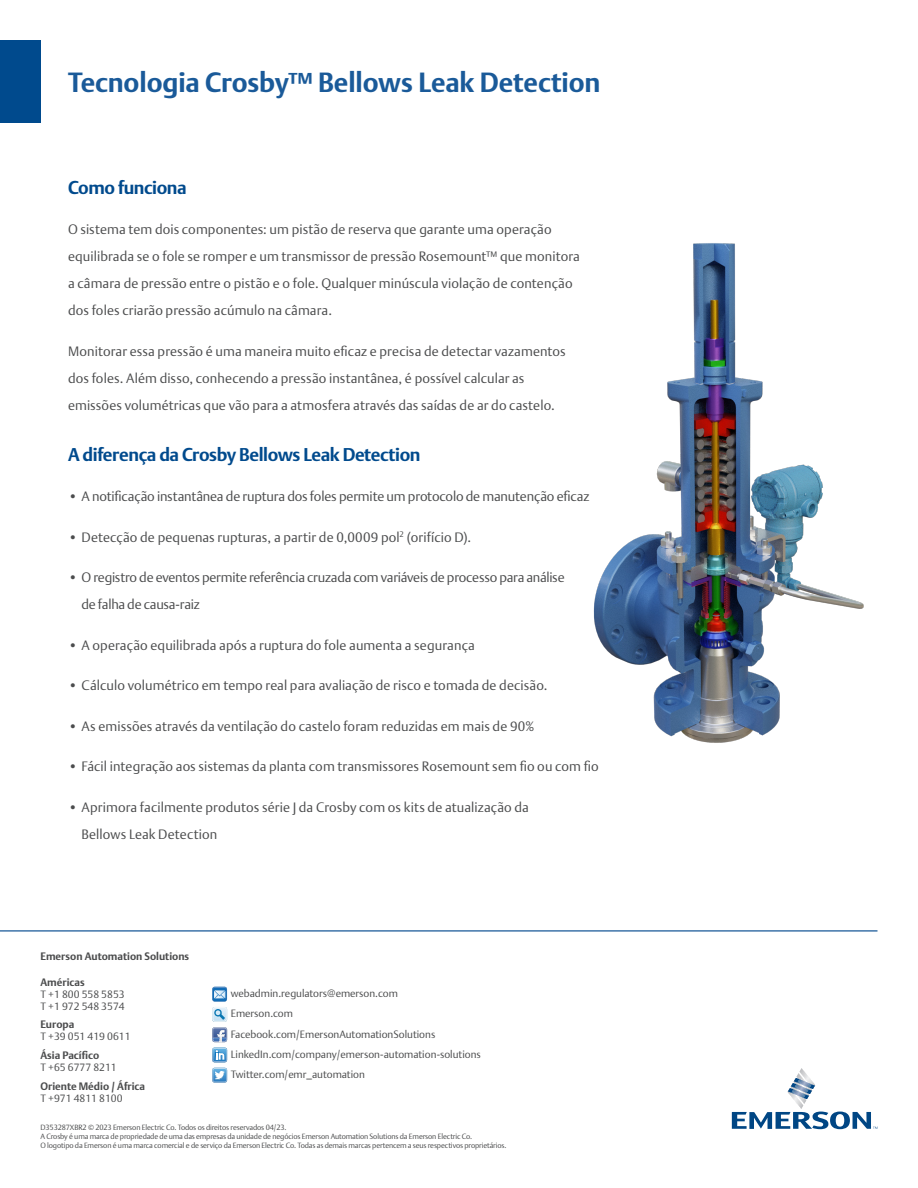
<style>
.page{position:relative;width:918px;height:1188px;background:#fff}
.page>*{position:absolute;margin:0;border:0;box-sizing:border-box;transform-origin:0 0}
.Heading-Back{font:700 27px "DTL Argo T";letter-spacing:-.005em;color:#1a5a99}
.Body_Subhead{font:700 18px "DTL Argo T";letter-spacing:-.025em;color:#004a8d}
.Body_Copy{font:300 13.5px/27px "DTL Argo T";letter-spacing:.005em;color:#4b4c4d}
.Body_Copy-2{font:300 13.5px/27px "DTL Argo T";letter-spacing:-.02em;color:#4b4c4d}
.t1{font:300 10.5px/12px "DTL Argo T";color:#4b4c4d}
.t2{font:700 10.5px/12px "DTL Argo T";color:#4b4c4d}
.t3{font:300 7.5px "DTL Argo T";letter-spacing:-.015em;color:#4b4c4d}
.s1{font-weight:700}
.s2{font-weight:300}
</style>
<div class="page">
<svg style="left:732px;top:1068px;width:146px;height:61px"></svg>
<svg style="left:212px;top:1068px;width:15px;height:15px"></svg>
<svg style="left:212px;top:987px;width:16px;height:75px"></svg>
<div style="left:0;top:40px;width:40px;height:83px;background:#004a8d"></div>
<hr style="left:0;top:930px;width:878px;height:2px;background:#1a5a99">
<img style="left:593px;top:243px;width:271px;height:500px">
<p class="Heading-Back" style="left:68px;top:66px;width:534px">Tecnologia Crosby™ Bellows Leak Detection</p>
<p class="Body_Subhead" style="left:68px;top:177px;width:120px">Como funciona</p>
<p class="Body_Copy" style="left:68px;top:216px;width:513px">O sistema tem dois componentes: um pistão de reserva que garante uma operação equilibrada se o fole se romper e um transmissor de pressão Rosemount™ que monitora a câmara de pressão entre o pistão e o fole. Qualquer minúscula violação de contenção dos foles criarão pressão acúmulo na câmara.</p>
<p class="Body_Copy" style="left:68px;top:337px;width:499px">Monitorar essa pressão é uma maneira muito eficaz e precisa de detectar vazamentos dos foles. Além disso, conhecendo a pressão instantânea, é possível calcular as emissões volumétricas que vão para a atmosfera através das saídas de ar do castelo.</p>
<p class="Body_Subhead" style="left:68px;top:444px;width:354px">A diferença da Crosby Bellows Leak Detection</p>
<p class="Body_Copy" style="left:68px;top:483px;width:523px">• A notificação instantânea de ruptura dos foles permite um protocolo de manutenção eficaz</p>
<p class="Body_Copy" style="left:68px;top:523px;width:405px">• Detecção de pequenas rupturas, a partir de 0,0009 pol<sup>2</sup> (orifício D).</p>
<p class="Body_Copy-2" style="left:82px;top:564px;width:485px;text-indent:-14px">• O registro de eventos permite referência cruzada com variáveis de processo para análise de falha de causa-raiz</p>
<p class="Body_Copy" style="left:68px;top:631px;width:408px">• A operação equilibrada após a ruptura do fole aumenta a segurança</p>
<p class="Body_Copy" style="left:68px;top:672px;width:481px">• Cálculo volumétrico em tempo real para avaliação de risco e tomada de decisão.</p>
<p class="Body_Copy" style="left:68px;top:712px;width:468px">• As emissões através da ventilação do castelo foram reduzidas em mais de 90%</p>
<p class="Body_Copy" style="left:68px;top:753px;width:532px">• Fácil integração aos sistemas da planta com transmissores Rosemount sem fio ou com fio</p>
<p class="Body_Copy" style="left:82px;top:793px;width:449px;text-indent:-14px">• Aprimora facilmente produtos série J da Crosby com os kits de atualização da<br>Bellows Leak Detection</p>
<p class="t2" style="left:40px;top:950px;width:150px">Emerson Automation Solutions</p>
<p class="t1" style="left:40px;top:976px;width:86px"><span class="s1">Américas<br></span>T +1 800 558 5853<br>T +1 972 548 3574</p>
<p class="t1" style="left:40px;top:1019px;width:92px"><span class="s1">Europa<br></span>T +39 051 419 0611</p>
<p class="t2" style="left:40px;top:1049px;width:78px">Ásia Pacífico<br><span class="s2">T +65 6777 8211</span></p>
<p class="t2" style="left:40px;top:1080px;width:106px">Oriente Médio / África<br><span class="s2">T +971 4811 8100</span></p>
<p class="t3" style="left:40px;top:1122px;width:248px">D353287XBR2 © 2023 Emerson Electric Co. Todos os direitos reservados 04/23.</p>
<p class="t3" style="left:40px;top:1131px;width:433px">A Crosby é uma marca de propriedade de uma das empresas da unidade de negócios Emerson Automation Solutions da Emerson Electric Co.</p>
<p class="t3" style="left:40px;top:1140px;width:468px">O logotipo da Emerson é uma marca comercial e de serviço da Emerson Electric Co. Todas as demais marcas pertencem a seus respectivos proprietários.</p>
<p class="t1" style="left:231px;top:987px;width:169px">webadmin.regulators@emerson.com</p>
<p class="t1" style="left:231px;top:1007px;width:64px">Emerson.com</p>
<p class="t1" style="left:231px;top:1028px;width:206px">Facebook.com/EmersonAutomationSolutions</p>
<p class="t1" style="left:231px;top:1049px;width:252px">LinkedIn.com/company/emerson-automation-solutions</p>
<p class="t1" style="left:231px;top:1068px;width:136px">Twitter.com/emr_automation</p>
</div>
